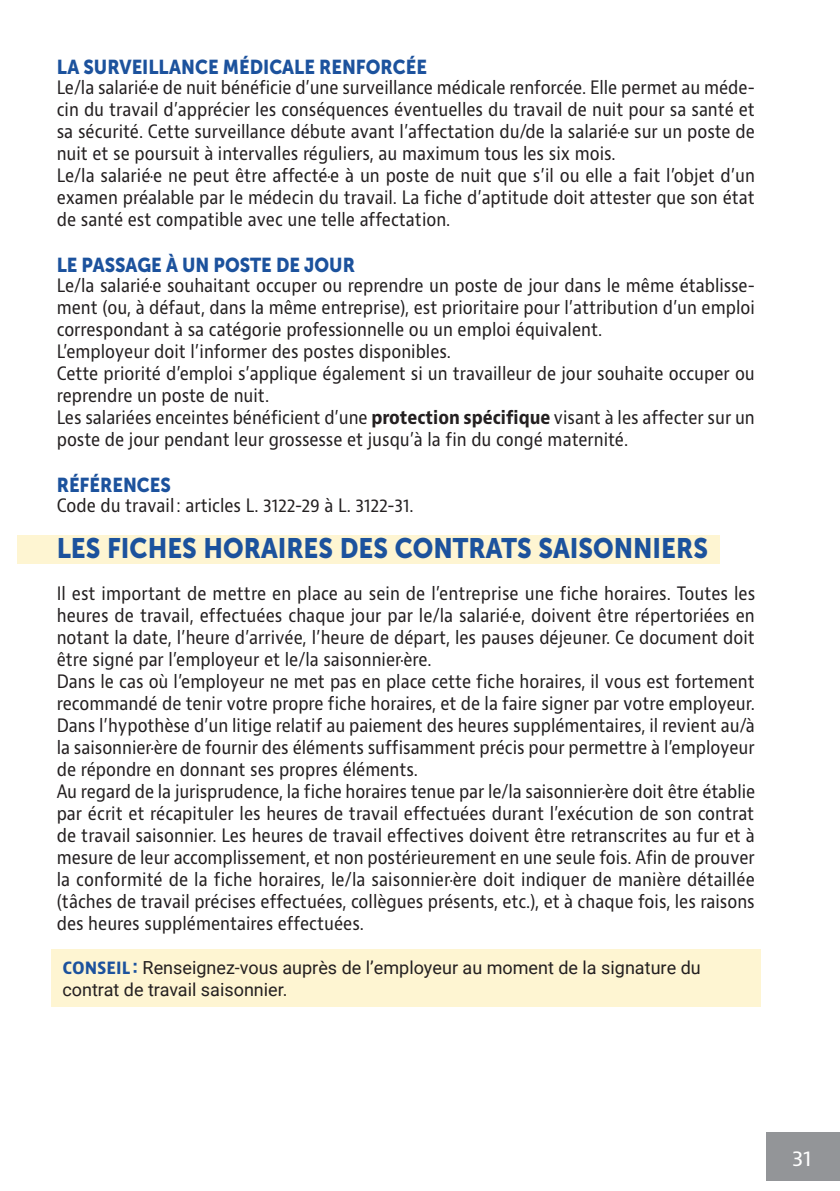
<style>
.page{position:relative;width:840px;height:1191px;background:#fff}
.page>*{position:absolute;margin:0;border:0;box-sizing:border-box;transform-origin:0 0}
.t1{font:28px "Museo Sans 900";color:#1c529d;scale:.9 1}
.t2{font:20px "Museo Sans 900";color:#1c529d;scale:.9 1}
.t3{font:18px/22px "Bernino Sans";color:#231f20;scale:.9 1}
.t4{font:18px/22px "Roboto";color:#231f20}
.t5{font:500 18px "Roboto";color:#fff}
.s1{font-weight:700}
.s2{font-family:"Bernino Sans";font-weight:700;font-stretch:condensed;color:#1c529d}
.s3{font-family:"Bernino Sans";font-weight:400;font-size:21px}
</style>
<div class="page">
<div style="left:765px;top:1131px;width:74px;height:49px;background:#939598"></div>
<div style="left:17px;top:535px;width:702px;height:28px;background:#fef5d2"></div>
<div style="left:51px;top:949px;width:709px;height:58px;background:#fef5d2"></div>
<p class="t2" style="left:57px;top:56px;width:412px">LA SURVEILLANCE MÉDICALE RENFORCÉE</p>
<p class="t3" style="left:57px;top:77px;width:777px">Le/la salarié·e de nuit bénéficie d’une surveillance médicale renforcée. Elle permet au méde&shy;cin du travail d’apprécier les conséquences éventuelles du travail de nuit pour sa santé et sa sécurité. Cette surveillance débute avant l’affectation du/de la salarié·e sur un poste de nuit et se poursuit à intervalles réguliers, au maximum tous les six mois.<br>Le/la salarié·e ne peut être affecté·e à un poste de nuit que s’il ou elle a fait l’objet d’un examen préalable par le médecin du travail. La fiche d’aptitude doit attester que son état de santé est compatible avec une telle affectation.</p>
<p class="t2" style="left:57px;top:254px;width:333px">LE PASSAGE À UN POSTE DE JOUR</p>
<p class="t3" style="left:57px;top:275px;width:776px">Le/la salarié·e souhaitant occuper ou reprendre un poste de jour dans le même établisse&shy;ment (ou, à défaut, dans la même entreprise), est prioritaire pour l’attribution d’un emploi correspondant à sa catégorie professionnelle ou un emploi équivalent.<br>L’employeur doit l’informer des postes disponibles.<br>Cette priorité d’emploi s’applique également si un travailleur de jour souhaite occuper ou reprendre un poste de nuit.<br>Les salariées enceintes bénéficient d’une <span class="s1">protection spécifique</span> visant à les affecter sur un poste de jour pendant leur grossesse et jusqu’à la fin du congé maternité.</p>
<p class="t2" style="left:57px;top:474px;width:128px">RÉFÉRENCES</p>
<p class="t3" style="left:57px;top:495px;width:397px">Code du travail: articles L. 3122-29 à L. 3122-31.</p>
<h1 class="t1" style="left:57px;top:532px;width:724px">LES FICHES HORAIRES DES CONTRATS SAISONNIERS</h1>
<p class="t3" style="left:57px;top:583px;width:777px">Il est important de mettre en place au sein de l’entreprise une fiche horaires. Toutes les heures de travail, effectuées chaque jour par le/la salarié·e, doivent être répertoriées en notant la date, l’heure d’arrivée, l’heure de départ, les pauses déjeuner. Ce document doit être signé par l’employeur et le/la saisonnier·ère.<br>Dans le cas où l’employeur ne met pas en place cette fiche horaires, il vous est fortement recommandé de tenir votre propre fiche horaires, et de la faire signer par votre employeur.<br>Dans l’hypothèse d’un litige relatif au paiement des heures supplémentaires, il revient au/à la saisonnier·ère de fournir des éléments suffisamment précis pour permettre à l’employeur de répondre en donnant ses propres éléments.<br>Au regard de la jurisprudence, la fiche horaires tenue par le/la saisonnier·ère doit être établie par écrit et récapituler les heures de travail effectuées durant l’exécution de son contrat de travail saisonnier. Les heures de travail effectives doivent être retranscrites au fur et à mesure de leur accomplissement, et non postérieurement en une seule fois. Afin de prouver la conformité de la fiche horaires, le/la saisonnier·ère doit indiquer de manière détaillée (tâches de travail précises effectuées, collègues présents, etc.), et à chaque fois, les raisons des heures supplémentaires effectuées.</p>
<p class="t4" style="left:62px;top:956px;width:639px"><span class="s2">CONSEIL :</span> Renseignez-vous auprès de l’employeur au moment de la signature du contrat de travail saisonnier.</p>
<p class="t5" style="left:758px;top:1138px;width:54px">31 <span class="s3">31</span></p>
</div>
